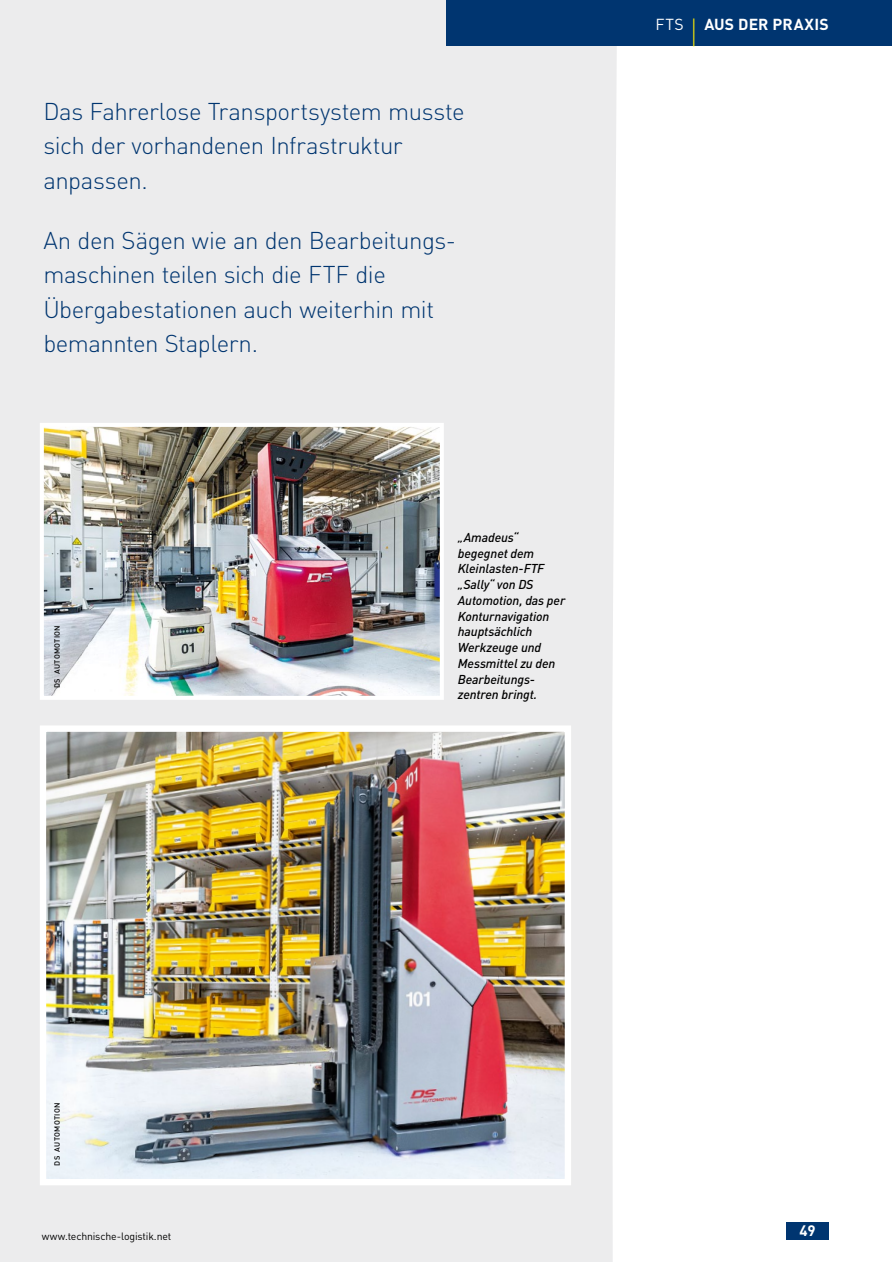
<style>
.page{position:relative;width:892px;height:1262px;background:#fff}
.page>*{position:absolute;margin:0;border:0;box-sizing:border-box;transform-origin:0 0}
.t1{font:300 24px/34.5px "DIN Pro";letter-spacing:-.02em;color:#003570}
.t2{font:700 15.75px "DIN";letter-spacing:.005em;color:#fff}
.t3{font:700 15px "DIN";color:#fff}
.t4{font:italic 500 12.75px/15.8px "DIN";letter-spacing:-.01em;color:#000}
.t5{font:10.5px "DIN";letter-spacing:-.015em;color:#000}
.t6{font:500 7.5px "DIN Pro";letter-spacing:.04em;color:#000}
.s1{font-weight:400}
.s2{font-weight:400;font-size:32.4px;color:#ffed00}
</style>
<div class="page">
<div style="left:0;top:0;width:617px;height:1261px;background:#ececed"></div>
<img style="left:47px;top:732px;width:517px;height:446px">
<div style="left:40px;top:725px;width:531px;height:460px;border:6px solid #fff"></div>
<img style="left:45px;top:428px;width:394px;height:266px">
<div style="left:40px;top:423px;width:404px;height:276px;border:4px solid #fff"></div>
<div style="left:786px;top:1222px;width:43px;height:17px;background:#003570"></div>
<div style="left:446px;top:0;width:446px;height:46px;background:#003570"></div>
<p class="t1" style="left:43px;top:93px;width:423px">Das Fahrerlose Transportsystem musste sich der vorhandenen Infrastruktur anpassen.</p>
<p class="t1" style="left:43px;top:222px;width:414px">An den Sägen wie an den Bearbeitungs&shy;maschinen teilen sich die FTF die<br>Übergabestationen auch weiterhin mit bemannten Staplern.</p>
<p class="t6" style="left:52px;top:688px;width:64px;rotate:-90deg">DS Automotion</p>
<p class="t4" style="left:458px;top:529px;width:109px">„Amadeus“ begegnet dem<br>Kleinlasten-FTF „Sally“ von DS<br>Automotion, das per<br>Konturnavigation hauptsächlich<br>Werkzeuge und<br>Messmittel zu den<br>Bearbeitungs&shy;zentren bringt.</p>
<p class="t2" style="left:655px;top:14px;width:175px"><span class="s1">FTS</span> <span class="s2">|</span> AUS DER PRAXIS</p>
<p class="t6" style="left:52px;top:1165px;width:64px;rotate:-90deg">DS Automotion</p>
<p class="t5" style="left:42px;top:1229px;width:131px">www.technische-logistik.net</p>
<p class="t3" style="left:799px;top:1220px;width:18px">49</p>
</div>
